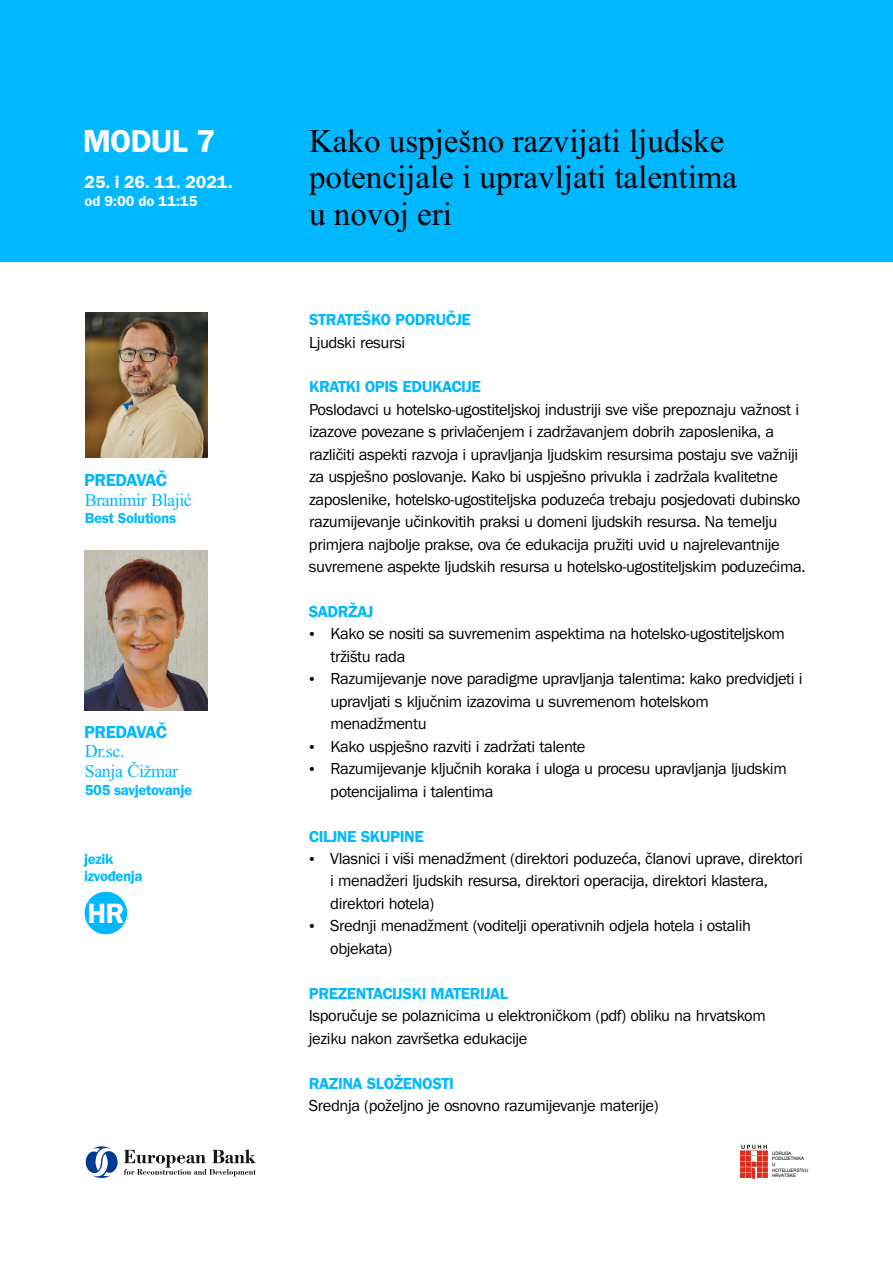
<style>
.page{position:relative;width:893px;height:1263px;background:#fff}
.page>*{position:absolute;margin:0;border:0;box-sizing:border-box;transform-origin:0 0}
.t1{font:33px/36.6px "Times New Roman";color:#000}
.t2{font:600 32.85px "Franklin Gothic";letter-spacing:-.025em;color:#fff}
.t3{font:600 28.95px "Franklin Gothic";color:#fff}
.t4{font:18px/20px "Times New Roman";letter-spacing:-.025em;color:#00b8ff}
.t5{font:600 18px "Franklin Gothic";letter-spacing:-.025em;color:#00b8ff}
.t6{font:600 18px "Franklin Gothic";color:#fff}
.t7{font:16.5px/22.5px "Franklin Gothic";letter-spacing:-.025em;color:#000}
.t8{font:600 16.5px "Franklin Gothic";letter-spacing:-.025em;color:#00b8ff}
.t9{font:600 15px/17px "Franklin Gothic";letter-spacing:-.025em;color:#00b8ff}
.t10{font:600 15px "Franklin Gothic";color:#fff}
.t11{font:4.65px/5.6px "Swiss 721 BT";color:#000}
</style>
<div class="page">
<div style="left:0;top:0;width:893px;height:262px;background:#00b8ff"></div>
<svg style="left:85px;top:1146px;width:33px;height:32px"></svg>
<svg style="left:124px;top:1149px;width:132px;height:27px"></svg>
<svg style="left:740px;top:1145px;width:28px;height:34px"></svg>
<img style="left:85px;top:551px;width:122px;height:160px">
<div style="left:85px;top:892px;width:42px;height:42px;background:#00b8ff;border-radius:50%"></div>
<img style="left:85px;top:312px;width:123px;height:145px">
<h2 class="t2" style="left:83px;top:129px;width:134px">MODUL 7</h2>
<h1 class="t1" style="left:309px;top:126px;width:430px">Kako uspješno razvijati ljudske potencijale i upravljati talentima u novoj eri</h1>
<p class="t6" style="left:84px;top:175px;width:150px">25. i 26. 11. 2021.</p>
<p class="t10" style="left:84px;top:195px;width:115px">od 9:00 do 11:15</p>
<p class="t5" style="left:84px;top:473px;width:85px">PREDAVAČ</p>
<p class="t4" style="left:85px;top:491px;width:109px">Branimir Blajić</p>
<p class="t9" style="left:85px;top:511px;width:93px">Best Solutions</p>
<p class="t5" style="left:84px;top:725px;width:85px">PREDAVAČ</p>
<p class="t4" style="left:85px;top:743px;width:95px">Dr.sc.<br>Sanja Čižmar</p>
<p class="t9" style="left:85px;top:783px;width:109px">505 savjetovanje</p>
<p class="t9" style="left:84px;top:851px;width:60px">jezik izvođenja</p>
<h3 class="t3" style="left:88px;top:903px;width:39px">HR</h3>
<p class="t8" style="left:309px;top:314px;width:163px">STRATEŠKO PODRUČJE</p>
<p class="t7" style="left:309px;top:332px;width:98px">Ljudski resursi</p>
<p class="t8" style="left:309px;top:381px;width:173px">KRATKI OPIS EDUKACIJE</p>
<p class="t7" style="left:309px;top:399px;width:498px">Poslodavci u hotelsko-ugostiteljskoj industriji sve više prepoznaju važnost i izazove povezane s privlačenjem i zadržavanjem dobrih zaposlenika, a različiti aspekti razvoja i upravljanja ljudskim resursima postaju sve važniji za uspješno poslovanje. Kako bi uspješno privukla i zadržala kvalitetne zaposlenike, hotelsko-ugostiteljska poduzeća trebaju posjedovati dubinsko razumijevanje učinkovitih praksi u domeni ljudskih resursa. Na temelju primjera najbolje prakse, ova će edukacija pružiti uvid u najrelevantnije suvremene aspekte ljudskih resursa u hotelsko-ugostiteljskim poduzećima.</p>
<p class="t8" style="left:309px;top:605px;width:66px">SADRŽAJ</p>
<p class="t7" style="left:330px;top:624px;width:474px">Kako se nositi sa suvremenim aspektima na hotelsko-ugostiteljskom tržištu rada<br>Razumijevanje nove paradigme upravljanja talentima: kako predvidjeti i upravljati s ključnim izazovima u suvremenom hotelskom menadžmentu<br>Kako uspješno razviti i zadržati talente<br>Razumijevanje ključnih koraka i uloga u procesu upravljanja ljudskim potencijalima i talentima</p>
<p class="t8" style="left:309px;top:830px;width:116px">CILJNE SKUPINE</p>
<p class="t7" style="left:330px;top:848px;width:474px">Vlasnici i viši menadžment (direktori poduzeća, članovi uprave, direktori i menadžeri ljudskih resursa, direktori operacija, direktori klastera, direktori hotela)<br>Srednji menadžment (voditelji operativnih odjela hotela i ostalih objekata)</p>
<p class="t8" style="left:309px;top:987px;width:201px">PREZENTACIJSKI MATERIJAL</p>
<p class="t7" style="left:309px;top:1006px;width:458px">Isporučuje se polaznicima u elektroničkom (pdf) obliku na hrvatskom jeziku nakon završetka edukacije</p>
<p class="t8" style="left:309px;top:1077px;width:147px">RAZINA SLOŽENOSTI</p>
<p class="t7" style="left:309px;top:1095px;width:351px">Srednja (poželjno je osnovno razumijevanje materije)</p>
<p class="t11" style="left:772px;top:1151px;width:38px">UDRUGA<br>PODUZETNIKA<br>U<br>HOTELIJERSTVU<br>HRVATSKE</p>
</div>
